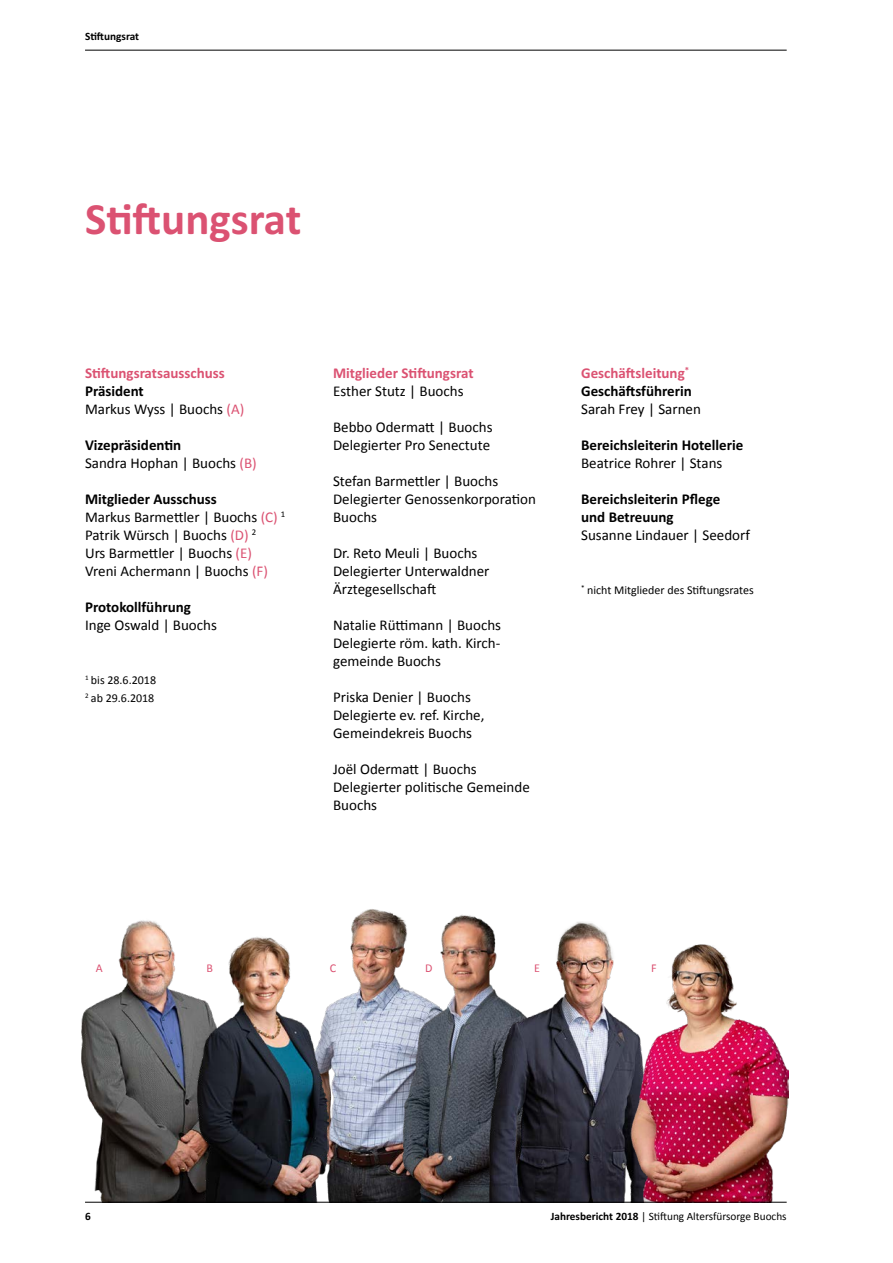
<style>
.page{position:relative;width:893px;height:1263px;background:#fff}
.page>*{position:absolute;margin:0;border:0;box-sizing:border-box;transform-origin:0 0}
.headline_inhaltsseit{font:700 45px "Calibri";color:#db5272}
.copy{font:15px/18px "Calibri";color:#000}
.copy_bold{font:700 15px/18px "Calibri";color:#000}
.subhead_1{font:700 15px "Calibri";color:#db5272}
.infografik_klein{font:12px "Calibri";color:#000}
.infografik_klein-2{font:12px "Calibri";color:#db5272}
.t1{font:11.25px "Calibri";color:#000}
.t2{font:700 11.25px "Calibri";color:#000}
.s1{color:#db5272}
.s2{font-weight:700}
</style>
<div class="page">
<img style="left:329px;top:909px;width:72px;height:293px">
<img style="left:401px;top:914px;width:88px;height:288px">
<img style="left:81px;top:920px;width:117px;height:282px">
<img style="left:198px;top:937px;width:131px;height:265px">
<img style="left:489px;top:922px;width:141px;height:280px">
<img style="left:630px;top:944px;width:158px;height:258px">
<hr style="left:85px;top:1202px;width:702px;height:1px;background:#000">
<hr style="left:85px;top:50px;width:702px;height:1px;background:#000">
<p class="t2" style="left:85px;top:29px;width:56px">Stiftungsrat</p>
<p class="headline_inhaltsseit" style="left:85px;top:187px;width:218px">Stiftungsrat</p>
<p class="subhead_1" style="left:85px;top:362px;width:141px">Stiftungsratsausschuss</p>
<p class="copy_bold" style="left:85px;top:381px;width:60px">Präsident</p>
<p class="copy" style="left:85px;top:400px;width:161px">Markus Wyss | Buochs <span class="s1">(A)</span></p>
<p class="copy_bold" style="left:85px;top:435px;width:98px">Vizepräsidentin</p>
<p class="copy" style="left:85px;top:454px;width:173px">Sandra Hophan | Buochs <span class="s1">(B)</span></p>
<p class="copy_bold" style="left:85px;top:489px;width:133px">Mitglieder Ausschuss</p>
<p class="copy" style="left:85px;top:508px;width:202px">Markus Barmettler | Buochs <span class="s1">(C)</span> <sup>1</sup></p>
<p class="copy" style="left:85px;top:526px;width:173px">Patrik Würsch | Buochs <span class="s1">(D)</span> <sup>2</sup></p>
<p class="copy" style="left:85px;top:544px;width:168px">Urs Barmettler | Buochs <span class="s1">(E)</span></p>
<p class="copy" style="left:85px;top:562px;width:184px">Vreni Achermann | Buochs <span class="s1">(F)</span></p>
<p class="copy_bold" style="left:85px;top:597px;width:107px">Protokollführung</p>
<p class="copy" style="left:85px;top:616px;width:133px">Inge Oswald | Buochs</p>
<p class="infografik_klein" style="left:85px;top:672px;width:73px"><sup>1</sup> bis 28.6.2018</p>
<p class="infografik_klein" style="left:85px;top:690px;width:71px"><sup>2</sup> ab 29.6.2018</p>
<p class="subhead_1" style="left:333px;top:362px;width:142px">Mitglieder Stiftungsrat</p>
<p class="copy" style="left:333px;top:382px;width:132px">Esther Stutz | Buochs</p>
<p class="copy" style="left:333px;top:418px;width:161px">Bebbo Odermatt | Buochs</p>
<p class="copy" style="left:333px;top:436px;width:159px">Delegierter Pro Senectute</p>
<p class="copy" style="left:333px;top:472px;width:167px">Stefan Barmettler | Buochs</p>
<p class="copy" style="left:333px;top:490px;width:204px">Delegierter Genossenkorporation<br>Buochs</p>
<p class="copy" style="left:333px;top:544px;width:146px">Dr. Reto Meuli | Buochs</p>
<p class="copy" style="left:333px;top:562px;width:158px">Delegierter Unterwaldner<br>Ärztegesellschaft</p>
<p class="copy" style="left:333px;top:616px;width:169px">Natalie Rüttimann | Buochs</p>
<p class="copy" style="left:333px;top:634px;width:168px">Delegierte röm. kath. Kirch&shy;gemeinde Buochs</p>
<p class="copy" style="left:333px;top:688px;width:139px">Priska Denier | Buochs</p>
<p class="copy" style="left:333px;top:706px;width:153px">Delegierte ev. ref. Kirche,<br>Gemeindekreis Buochs</p>
<p class="copy" style="left:333px;top:760px;width:145px">Joël Odermatt | Buochs</p>
<p class="copy" style="left:333px;top:778px;width:198px">Delegierter politische Gemeinde<br>Buochs</p>
<p class="subhead_1" style="left:581px;top:362px;width:109px">Geschäftsleitung<sup>*</sup></p>
<p class="copy_bold" style="left:581px;top:381px;width:112px">Geschäftsführerin</p>
<p class="copy" style="left:581px;top:400px;width:121px">Sarah Frey | Sarnen</p>
<p class="copy_bold" style="left:581px;top:435px;width:164px">Bereichsleiterin Hotellerie</p>
<p class="copy" style="left:581px;top:454px;width:143px">Beatrice Rohrer | Stans</p>
<p class="copy_bold" style="left:581px;top:489px;width:141px">Bereichsleiterin Pflege und Betreuung</p>
<p class="copy" style="left:581px;top:526px;width:170px">Susanne Lindauer | Seedorf</p>
<p class="infografik_klein" style="left:581px;top:582px;width:174px"><sup>*</sup> nicht Mitglieder des Stiftungsrates</p>
<p class="infografik_klein-2" style="left:96px;top:960px;width:8px">A</p>
<p class="infografik_klein-2" style="left:206px;top:960px;width:8px">B</p>
<p class="infografik_klein-2" style="left:330px;top:960px;width:8px">C</p>
<p class="infografik_klein-2" style="left:425px;top:960px;width:9px">D</p>
<p class="infografik_klein-2" style="left:534px;top:960px;width:7px">E</p>
<p class="infografik_klein-2" style="left:651px;top:960px;width:7px">F</p>
<p class="t2" style="left:85px;top:1209px;width:7px">6</p>
<p class="t1" style="left:551px;top:1209px;width:237px"><span class="s2">Jahresbericht 2018</span> | Stiftung Altersfürsorge Buochs</p>
</div>
